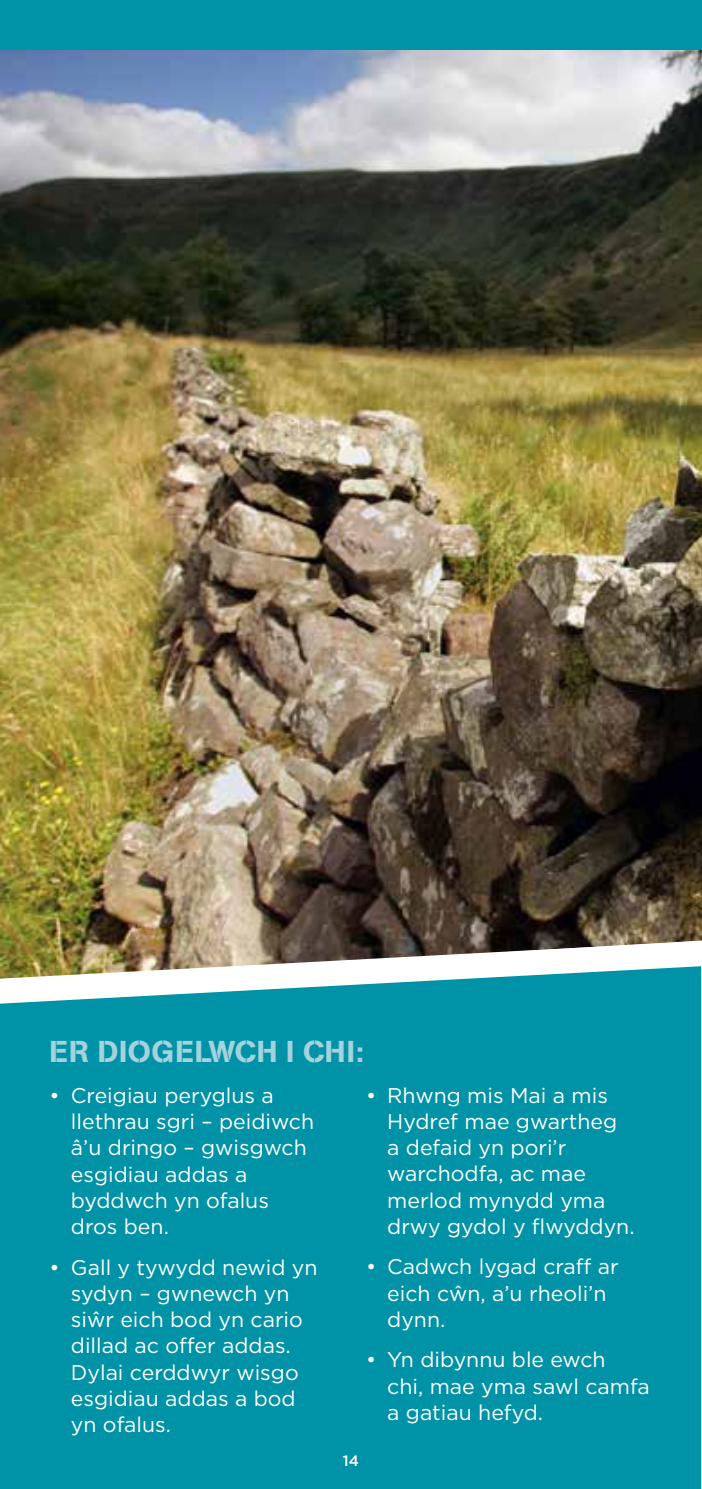
<style>
.page{position:relative;width:702px;height:1489px;background:#fff}
.page>*{position:absolute;margin:0;border:0;box-sizing:border-box;transform-origin:0 0}
.t1{font:30px "AG Book Stencil";letter-spacing:.02em;color:#a4d2dd}
.t2{font:21.25px/26.2px "Gotham";color:#fff}
.t3{font:500 15px "Gotham";color:#fff}
</style>
<div class="page">
<img style="left:0;top:50px;width:702px;height:838px">
<div style="left:0;top:1018px;width:701px;height:470px;background:#0092a6"></div>
<img style="left:0;top:888px;width:702px;height:130px">
<div style="left:0;top:0;width:702px;height:50px;background:#0092a6"></div>
<h1 class="t1" style="left:50px;top:1033px;width:315px">ER DIOGELWCH I CHI:</h1>
<p class="t2" style="left:71px;top:1081px;width:245px;text-indent:-21px">• Creigiau peryglus a llethrau sgri – peidiwch â’u dringo – gwisgwch esgidiau addas a byddwch yn ofalus dros ben.</p>
<p class="t2" style="left:71px;top:1253px;width:248px;text-indent:-21px">• Gall y tywydd newid yn sydyn – gwnewch yn siŵr eich bod yn cario dillad ac offer addas.<br>Dylai cerddwyr wisgo esgidiau addas a bod yn ofalus.</p>
<p class="t2" style="left:387px;top:1081px;width:249px;text-indent:-21px">• Rhwng mis Mai a mis<br>Hydref mae gwartheg a defaid yn pori’r warchodfa, ac mae merlod mynydd yma drwy gydol y flwyddyn.</p>
<p class="t2" style="left:387px;top:1253px;width:233px;text-indent:-21px">• Cadwch lygad craff ar eich cŵn, a’u rheoli’n dynn.</p>
<p class="t2" style="left:387px;top:1346px;width:264px;text-indent:-21px">• Yn dibynnu ble ewch<br>chi, mae yma sawl camfa a gatiau hefyd.</p>
<p class="t3" style="left:343px;top:1450px;width:18px">14</p>
</div>
